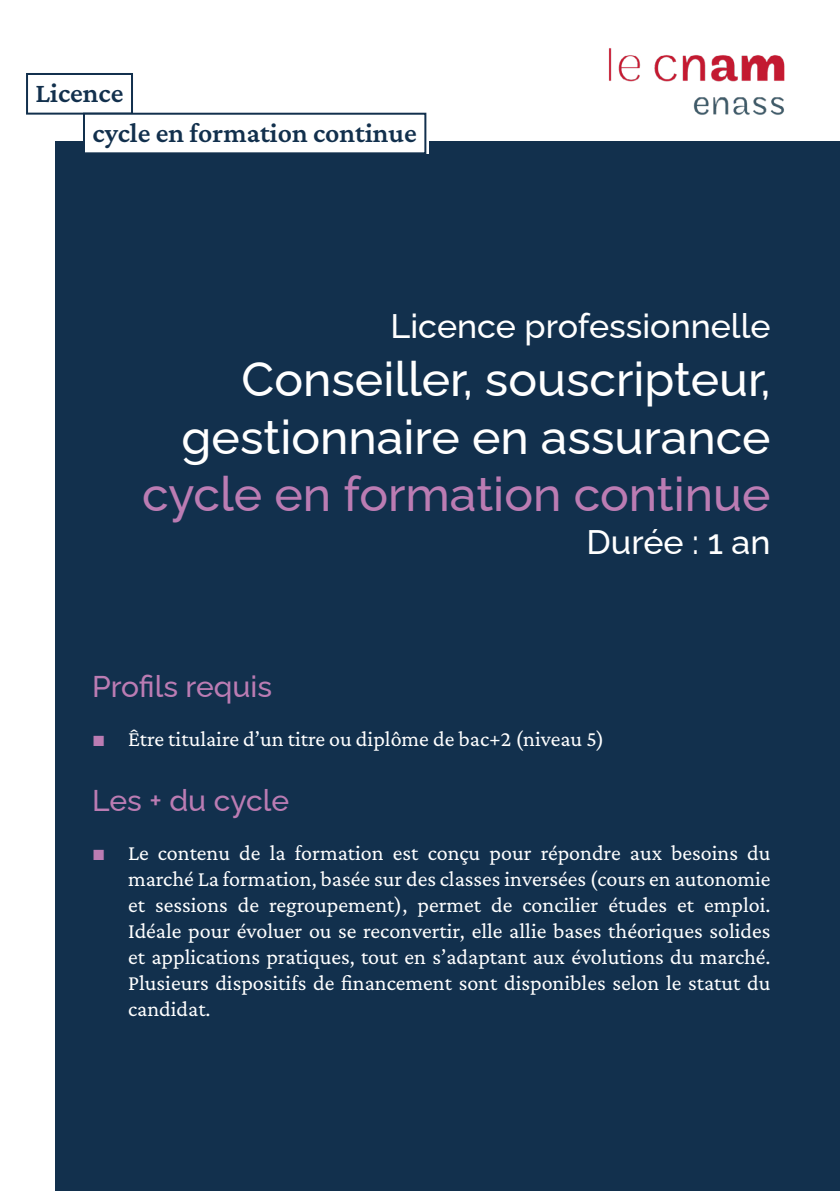
<style>
.page{position:relative;width:840px;height:1191px;background:#fff}
.page>*{position:absolute;margin:0;border:0;box-sizing:border-box;transform-origin:0 0}
.t1{font:500 48px/57.6px "Raleway";color:#fff;text-align:right}
.t2{font:500 48px "Raleway";color:#bb7cb3}
.t3{font:500 34px "Raleway";color:#fff}
.t4{font:500 30px "Raleway";color:#bb7cb3}
.Surtitre_A5{font:600 28px "Crimson Pro";color:#12304d}
.t5{font:22px/26px "Crimson Pro";color:#fff;text-align:justify}
.s1{font-family:"Book Antiqua";color:#bb7cb3}
</style>
<div class="page">
<div style="left:55px;top:142px;width:784px;height:1049px;background:#12304d"></div>
<div style="left:26px;top:73px;width:107px;height:42px;border:2px solid #12304d"></div>
<div style="left:84px;top:114px;width:344px;height:39px;background:#fff"></div>
<div style="left:83px;top:113px;width:343px;height:41px;border:2px solid #12304d"></div>
<img style="left:322px;top:48px;width:463px;height:78px">
<p class="Surtitre_A5" style="left:36px;top:75px;width:89px">Licence</p>
<p class="Surtitre_A5" style="left:92px;top:115px;width:326px">cycle en formation continue</p>
<p class="t3" style="left:390px;top:299px;width:381px">Licence professionnelle</p>
<p class="t1" style="left:181px;top:345px;width:590px">Conseiller, souscripteur, gestionnaire en assurance</p>
<p class="t2" style="left:142px;top:456px;width:629px">cycle en formation continue</p>
<p class="t3" style="left:586px;top:515px;width:185px">Durée : 1 an</p>
<p class="t4" style="left:92px;top:663px;width:181px">Profils requis</p>
<p class="t5" style="left:92px;top:726px;width:513px"><span class="s1">■</span> Être titulaire d’un titre ou diplôme de bac+2 (niveau 5)</p>
<p class="t4" style="left:92px;top:776px;width:198px">Les + du cycle</p>
<p class="t5" style="left:128px;top:839px;width:643px;text-indent:-36px"><span class="s1">■</span> Le contenu de la formation est conçu pour répondre aux besoins du marché La formation, basée sur des classes inversées (cours en autonomie et sessions de regroupement), permet de concilier études et emploi.<br>Idéale pour évoluer ou se reconvertir, elle allie bases théoriques solides et applications pratiques, tout en s’adaptant aux évolutions du marché.<br>Plusieurs dispositifs de financement sont disponibles selon le statut du candidat.</p>
</div>
